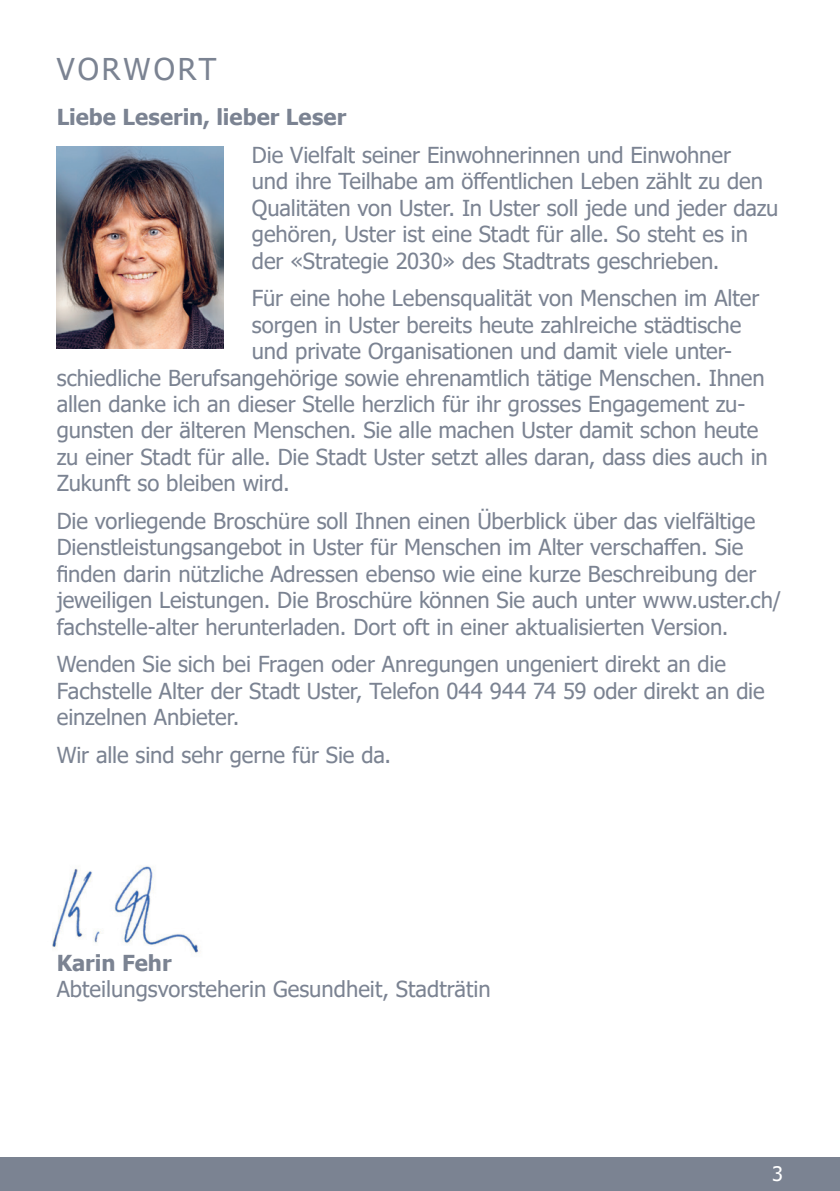
<style>
.page{position:relative;width:840px;height:1191px;background:#fff}
.page>*{position:absolute;margin:0;border:0;box-sizing:border-box;transform-origin:0 0}
.t1{font:30px "Tahoma";letter-spacing:.1em;color:#7b8392}
.t2{font:22px/26.4px "Tahoma";letter-spacing:-.005em;color:#7b8392}
.t3{font:700 22px "Tahoma";letter-spacing:.005em;color:#7b8392}
.t4{font:20px "Tahoma";color:#fff}
.s1{font-weight:700}
</style>
<div class="page">
<div style="left:0;top:1157px;width:839px;height:34px;background:#7b8392"></div>
<img style="left:52px;top:866px;width:147px;height:87px">
<img style="left:57px;top:146px;width:166px;height:203px">
<p class="t1" style="left:57px;top:49px;width:161px">VORWORT</p>
<p class="t3" style="left:57px;top:102px;width:291px">Liebe Leserin, lieber Leser</p>
<p class="t2" style="left:252px;top:143px;width:528px">Die Vielfalt seiner Einwohnerinnen und Einwohner<br>und ihre Teilhabe am öffentlichen Leben zählt zu den Qualitäten von Uster. In Uster soll jede und jeder dazu gehören, Uster ist eine Stadt für alle. So steht es in der «Strategie 2030» des Stadtrats geschrieben.</p>
<p class="t2" style="left:252px;top:286px;width:508px">Für eine hohe Lebensqualität von Menschen im Alter</p>
<p class="t2" style="left:252px;top:313px;width:490px">sorgen in Uster bereits heute zahlreiche städtische</p>
<p class="t2" style="left:252px;top:339px;width:481px">und private Organisationen und damit viele unter-</p>
<p class="t2" style="left:57px;top:366px;width:709px">schiedliche Berufsangehörige sowie ehrenamtlich tätige Menschen. Ihnen</p>
<p class="t2" style="left:57px;top:392px;width:689px">allen danke ich an dieser Stelle herzlich für ihr grosses Engagement zu-</p>
<p class="t2" style="left:57px;top:418px;width:702px">gunsten der älteren Menschen. Sie alle machen Uster damit schon heute</p>
<p class="t2" style="left:57px;top:445px;width:712px">zu einer Stadt für alle. Die Stadt Uster setzt alles daran, dass dies auch in</p>
<p class="t2" style="left:57px;top:471px;width:234px">Zukunft so bleiben wird.</p>
<p class="t2" style="left:57px;top:509px;width:725px">Die vorliegende Broschüre soll Ihnen einen Überblick über das vielfältige Dienstleistungsangebot in Uster für Menschen im Alter verschaffen. Sie finden darin nützliche Adressen ebenso wie eine kurze Beschreibung der jeweiligen Leistungen. Die Broschüre können Sie auch unter www.uster.ch/ fachstelle-alter herunterladen. Dort oft in einer aktualisierten Version.</p>
<p class="t2" style="left:57px;top:652px;width:709px">Wenden Sie sich bei Fragen oder Anregungen ungeniert direkt an die<br>Fachstelle Alter der Stadt Uster, Telefon 044 944 74 59 oder direkt an die einzelnen Anbieter.</p>
<p class="t2" style="left:57px;top:743px;width:336px">Wir alle sind sehr gerne für Sie da.</p>
<p class="t2" style="left:57px;top:950px;width:435px"><span class="s1">Karin Fehr<br></span>Abteilungsvorsteherin Gesundheit, Stadträtin</p>
<p class="t4" style="left:771px;top:1160px;width:12px">3</p>
</div>
